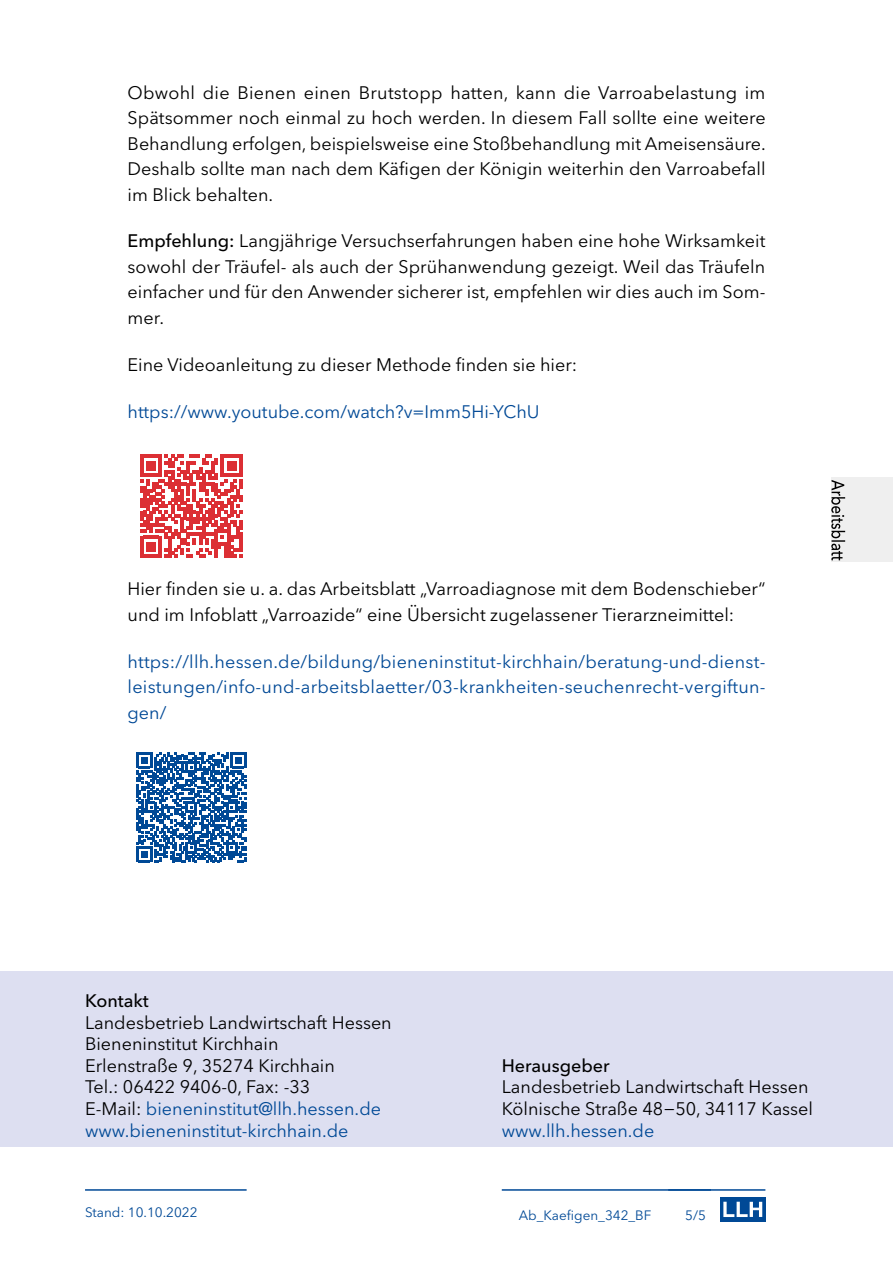
<style>
.page{position:relative;width:893px;height:1263px;background:#fff}
.page>*{position:absolute;margin:0;border:0;box-sizing:border-box;transform-origin:0 0}
.Fließtext_block{font:18px/25.5px "Avenir Next LT Pro";color:#000}
.Fließtext_block-2{font:18px/25.5px "Avenir Next LT Pro";letter-spacing:.01em;color:#004996;text-align:justify}
.t1{font:500 18px "Avenir Next LT Pro";color:#000}
.t2{font:13.5px "Avenir Next LT Pro";color:#004996}
.s1{font-weight:500}
.s2{color:#004996}
</style>
<div class="page">
<div style="left:0;top:971px;width:893px;height:175px;background:#dddff1"></div>
<div style="left:720px;top:1197px;width:45px;height:24px;background:#004996"></div>
<svg style="left:723px;top:1202px;width:39px;height:15px"></svg>
<hr style="left:502px;top:1189px;width:209px;height:2px;background:#004996">
<hr style="left:668px;top:1189px;width:97px;height:2px;background:#004996">
<hr style="left:85px;top:1189px;width:162px;height:2px;background:#004996">
<svg style="left:140px;top:455px;width:103px;height:102px"></svg>
<svg style="left:137px;top:752px;width:109px;height:110px"></svg>
<div style="left:831px;top:478px;width:62px;height:84px;background:#efefef"></div>
<svg style="left:831px;top:480px;width:14px;height:80px"></svg>
<p class="Fließtext_block" style="left:128px;top:80px;width:640px;text-align:justify">Obwohl die Bienen einen Brutstopp hatten, kann die Varroabelastung im Spätsommer noch einmal zu hoch werden. In diesem Fall sollte eine weitere Behandlung erfolgen, beispielsweise eine Stoßbehandlung mit Ameisensäure.<br>Deshalb sollte man nach dem Käfigen der Königin weiterhin den Varroabefall im Blick behalten.</p>
<p class="Fließtext_block" style="left:128px;top:228px;width:639px;text-align:justify"><span class="s1">Empfehlung:</span> Langjährige Versuchserfahrungen haben eine hohe Wirksamkeit sowohl der Träufel- als auch der Sprühanwendung gezeigt. Weil das Träufeln einfacher und für den Anwender sicherer ist, empfehlen wir dies auch im Som&shy;mer.</p>
<p class="Fließtext_block" style="left:128px;top:352px;width:451px">Eine Videoanleitung zu dieser Methode finden sie hier:</p>
<p class="Fließtext_block-2" style="left:128px;top:398px;width:414px">https://www.youtube.com/watch?v=Imm5Hi-YChU</p>
<p class="Fließtext_block" style="left:128px;top:576px;width:639px">Hier finden sie u. a. das Arbeitsblatt „Varroadiagnose mit dem Bodenschieber“ und im Infoblatt „Varroazide“ eine Übersicht zugelassener Tierarzneimittel:</p>
<p class="Fließtext_block-2" style="left:128px;top:649px;width:639px">https://llh.hessen.de/bildung/bieneninstitut-kirchhain/beratung-und-dienst&shy;leistungen/info-und-arbeitsblaetter/03-krankheiten-seuchenrecht-vergiftun&shy;gen/</p>
<p class="t1" style="left:85px;top:990px;width:65px">Kontakt</p>
<p class="Fließtext_block" style="left:85px;top:1011px;width:308px;line-height:21.6px">Landesbetrieb Landwirtschaft Hessen Bieneninstitut Kirchhain<br>Erlenstraße 9, 35274 Kirchhain<br>Tel.: 06422 9406-0, Fax: -33<br>E-Mail: <span class="s2">bieneninstitut@llh.hessen.de www.bieneninstitut-kirchhain.de</span></p>
<p class="t2" style="left:85px;top:1204px;width:114px">Stand: 10.10.2022</p>
<p class="t1" style="left:502px;top:1054px;width:109px">Herausgeber</p>
<p class="Fließtext_block" style="left:502px;top:1076px;width:313px;line-height:21.6px">Landesbetrieb Landwirtschaft Hessen<br>Kölnische Straße 48−50, 34117 Kassel <span class="s2">www.llh.hessen.de</span></p>
<p class="t2" style="left:519px;top:1208px;width:134px">Ab_Kaefigen_342_BF</p>
<p class="t2" style="left:685px;top:1208px;width:22px">5/5</p>
</div>
